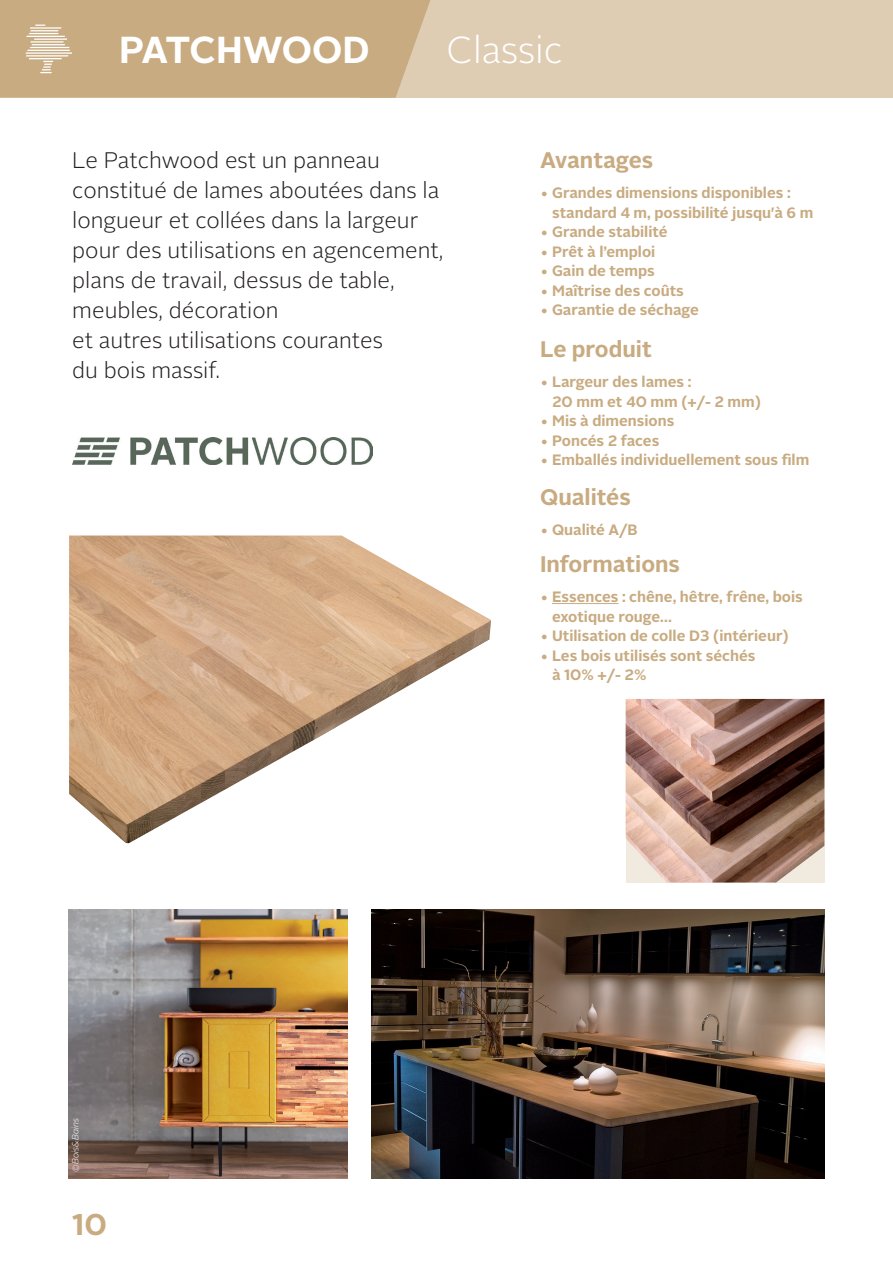
<style>
.page{position:relative;width:893px;height:1263px;background:#fff}
.page>*{position:absolute;margin:0;border:0;box-sizing:border-box;transform-origin:0 0}
.t1{font:700 37.5px "Alright Sans";letter-spacing:-.01em;color:#fff}
.t2{font:300 37.5px "Alright Sans";color:#fff}
.t3{font:700 30px "Alright Sans";color:#c8ab81}
.t4{font:300 22.5px/30px "Alright Sans";color:#231f20}
.t5{font:700 22.5px "Alright Sans";color:#c8ab81}
.t6{font:700 15px/19.5px "Alright Sans";color:#c8ab81}
.t7{font:italic 300 9px "Alright Sans";color:#fff}
</style>
<div class="page">
<div style="left:359px;top:0;width:534px;height:98px;background:#deccb3"></div>
<div style="left:0;top:0;width:430px;height:98px;background:#c8ab81"></div>
<hr style="left:552px;top:603px;width:66px;height:1px;background:#c8ab81">
<img style="left:69px;top:535px;width:422px;height:309px">
<img style="left:72px;top:437px;width:300px;height:27px">
<img style="left:372px;top:910px;width:452px;height:269px">
<img style="left:69px;top:910px;width:278px;height:269px">
<img style="left:626px;top:699px;width:198px;height:183px">
<h1 class="t1" style="left:119px;top:24px;width:252px">PATCHWOOD</h1>
<h1 class="t2" style="left:446px;top:25px;width:118px">Classic</h1>
<p class="t4" style="left:72px;top:146px;width:373px">Le Patchwood est un panneau constitué de lames aboutées dans la longueur et collées dans la largeur pour des utilisations en agencement, plans de travail, dessus de table, meubles, décoration<br>et autres utilisations courantes<br>du bois massif.</p>
<h3 class="t5" style="left:540px;top:144px;width:115px">Avantages</h3>
<p class="t6" style="left:552px;top:183px;width:263px;text-indent:-12px">• Grandes dimensions disponibles : standard 4 m, possibilité jusqu'à 6 m</p>
<p class="t6" style="left:540px;top:222px;width:129px">• Grande stabilité</p>
<p class="t6" style="left:540px;top:242px;width:117px">• Prêt à l’emploi</p>
<p class="t6" style="left:540px;top:261px;width:116px">• Gain de temps</p>
<p class="t6" style="left:540px;top:281px;width:145px">• Maîtrise des coûts</p>
<p class="t6" style="left:540px;top:300px;width:160px">• Garantie de séchage</p>
<h3 class="t5" style="left:540px;top:334px;width:113px">Le produit</h3>
<p class="t6" style="left:552px;top:372px;width:210px;text-indent:-12px">• Largeur des lames :<br>20 mm et 40 mm (+/- 2 mm)</p>
<p class="t6" style="left:540px;top:411px;width:136px">• Mis à dimensions</p>
<p class="t6" style="left:540px;top:431px;width:121px">• Poncés 2 faces</p>
<p class="t6" style="left:540px;top:450px;width:271px">• Emballés individuellement sous film</p>
<h3 class="t5" style="left:540px;top:481px;width:92px">Qualités</h3>
<p class="t6" style="left:540px;top:520px;width:99px">• Qualité A/B</p>
<h3 class="t5" style="left:540px;top:548px;width:141px">Informations</h3>
<p class="t6" style="left:552px;top:587px;width:252px;text-indent:-12px">• Essences : chêne, hêtre, frêne, bois exotique rouge…</p>
<p class="t6" style="left:540px;top:626px;width:250px">• Utilisation de colle D3 (intérieur)</p>
<p class="t6" style="left:552px;top:646px;width:205px;text-indent:-12px">• Les bois utilisés sont séchés à 10% +/- 2%</p>
<p class="t7" style="left:69px;top:1172px;width:56px;rotate:-90deg">©Bois&amp;Bains</p>
<h2 class="t3" style="left:72px;top:1203px;width:36px">10</h2>
</div>
